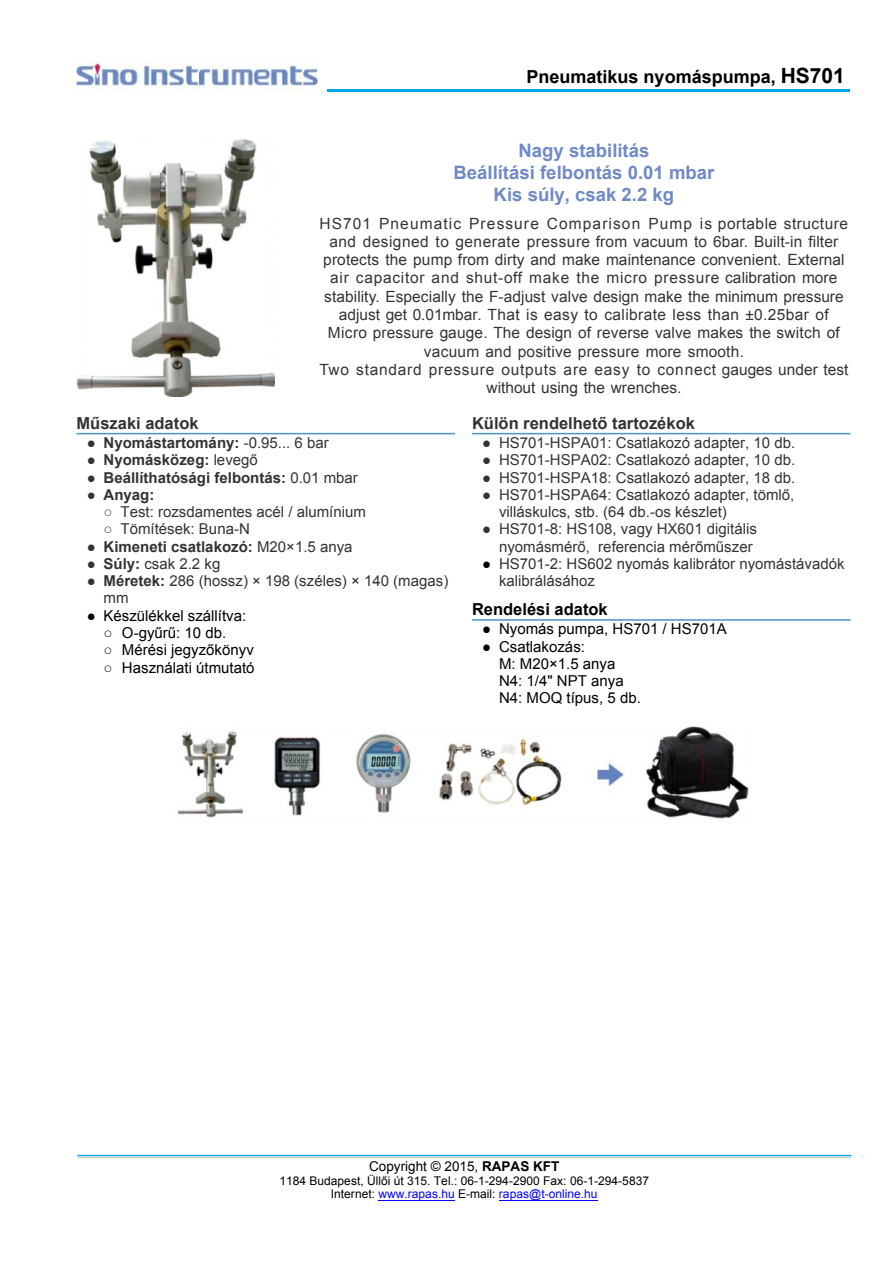
<style>
.page{position:relative;width:893px;height:1263px;background:#fff}
.page>*{position:absolute;margin:0;border:0;box-sizing:border-box;transform-origin:0 0}
.t1{font:700 18.6px/21.9px "Arial";color:#6f8ac5;text-align:center}
.t2{font:700 18px "Arial";color:#000}
.t3{font:700 16.5px "Arial";color:#323335}
.t4{font:700 16.5px "Arial";color:#000}
.t5{font:15.45px/18.3px "Arial";letter-spacing:.01em;color:#323335;text-align:center}
.t6{font:15px/17.2px "Arial";color:#323335}
.t7{font:15px/17.2px "Arial";color:#000}
.t8{font:700 15px "Arial";color:#323335}
.t9{font:13.5px "Arial";color:#000}
.t10{font:12px/13.8px "Arial";letter-spacing:.005em;color:#000;text-align:center}
.s1{font-size:21px}
.s2{font-family:"Times New Roman";font-weight:400}
.s3{font-weight:400}
.s4{font-family:"Times New Roman"}
.s5{font-weight:700}
.s6{font-family:"Times New Roman";color:#000}
.s7{color:#00f}
</style>
<div class="page">
<hr style="left:77px;top:433px;width:378px;height:1px;background:#4995c4">
<img style="left:77px;top:139px;width:197px;height:258px">
<img style="left:177px;top:726px;width:572px;height:93px">
<hr style="left:327px;top:90px;width:522px;height:2px;background:#00a9ec">
<img style="left:77px;top:60px;width:241px;height:32px">
<hr style="left:472px;top:619px;width:378px;height:2px;background:#4995c4">
<hr style="left:472px;top:433px;width:378px;height:1px;background:#4995c4">
<hr style="left:77px;top:1155px;width:774px;height:1px;background:#00a9ec">
<hr style="left:77px;top:1157px;width:774px;height:1px;background:#d8d7d4">
<hr style="left:378px;top:1200px;width:77px;height:1px;background:#00f">
<hr style="left:499px;top:1200px;width:99px;height:1px;background:#00f">
<p class="t2" style="left:527px;top:70px;width:320px">Pneumatikus nyomáspumpa, <span class="s1">HS701</span></p>
<p class="t1" style="left:453px;top:141px;width:263px">Nagy stabilitás<br>Beállítási felbontás 0.01 mbar<br>Kis súly, csak 2.2 kg</p>
<p class="t5" style="left:319px;top:215px;width:530px">HS701 Pneumatic Pressure Comparison Pump is portable structure and designed to generate pressure from vacuum to 6bar. Built-in filter protects the pump from dirty and make maintenance convenient. External air capacitor and shut-off make the micro pressure calibration more stability. Especially the F-adjust valve design make the minimum pressure adjust get 0.01mbar. That is easy to calibrate less than ±0.25bar of Micro pressure gauge. The design of reverse valve makes the switch of vacuum and positive pressure more smooth.<br>Two standard pressure outputs are easy to connect gauges under test without using the wrenches.</p>
<p class="t3" style="left:77px;top:417px;width:124px">Mûszaki adatok</p>
<p class="t8" style="left:87px;top:437px;width:244px"><span class="s2">●</span> Nyomástartomány: <span class="s3">-0.95... 6 bar</span></p>
<p class="t8" style="left:87px;top:454px;width:173px"><span class="s2">●</span> Nyomásközeg: <span class="s3">levegõ</span></p>
<p class="t8" style="left:87px;top:472px;width:273px"><span class="s2">●</span> Beállíthatósági felbontás: <span class="s3">0.01 mbar</span></p>
<p class="t8" style="left:87px;top:489px;width:69px"><span class="s4">●</span> Anyag:</p>
<p class="t6" style="left:103px;top:504px;width:264px"><span class="s4">○</span> Test: rozsdamentes acél / alumínium</p>
<p class="t6" style="left:103px;top:522px;width:148px"><span class="s4">○</span> Tömítések: Buna-N</p>
<p class="t8" style="left:87px;top:541px;width:267px"><span class="s2">●</span> Kimeneti csatlakozó: <span class="s3">M20×1.5 anya</span></p>
<p class="t6" style="left:87px;top:556px;width:135px"><span class="s4">●</span> <span class="s5">Súly:</span> csak 2.2 kg</p>
<p class="t6" style="left:104px;top:574px;width:346px;text-indent:-17px"><span class="s4">●</span> <span class="s5">Méretek:</span> 286 (hossz) × 198 (széles) × 140 (magas) mm</p>
<p class="t7" style="left:87px;top:608px;width:161px"><span class="s4">●</span> Készülékkel szállítva:</p>
<p class="t7" style="left:104px;top:625px;width:124px"><span class="s4">○</span> O-gyûrû: 10 db.</p>
<p class="t7" style="left:104px;top:643px;width:152px"><span class="s4">○</span> Mérési jegyzõkönyv</p>
<p class="t7" style="left:104px;top:660px;width:153px"><span class="s4">○</span> Használati útmutató</p>
<p class="t3" style="left:472px;top:417px;width:224px">Külön rendelhetõ tartozékok</p>
<p class="t6" style="left:482px;top:435px;width:315px"><span class="s4">●</span> HS701-HSPA01: Csatlakozó adapter, 10 db.</p>
<p class="t6" style="left:482px;top:453px;width:315px"><span class="s4">●</span> HS701-HSPA02: Csatlakozó adapter, 10 db.</p>
<p class="t6" style="left:482px;top:470px;width:315px"><span class="s4">●</span> HS701-HSPA18: Csatlakozó adapter, 18 db.</p>
<p class="t6" style="left:499px;top:487px;width:297px;text-indent:-17px"><span class="s4">●</span> HS701-HSPA64: Csatlakozó adapter, tömlõ, villáskulcs, stb. (64 db.-os készlet)</p>
<p class="t6" style="left:482px;top:522px;width:276px;text-align:right"><span class="s4">●</span> HS701-8: HS108, vagy HX601 digitális nyomásmérõ, referencia mérõmûszer</p>
<p class="t6" style="left:499px;top:556px;width:347px;text-indent:-17px"><span class="s6">●</span> HS701-2: HS602 nyomás kalibrátor nyomástávadók kalibrálásához</p>
<p class="t4" style="left:472px;top:603px;width:137px">Rendelési adatok</p>
<p class="t7" style="left:482px;top:622px;width:246px"><span class="s4">●</span> Nyomás pumpa, HS701 / HS701A</p>
<p class="t7" style="left:499px;top:639px;width:143px;text-indent:-17px"><span class="s4">●</span> Csatlakozás:<br>M: M20×1.5 anya<br>N4: 1/4" NPT anya<br>N4: MOQ típus, 5 db.</p>
<p class="t9" style="left:369px;top:1161px;width:192px">Copyright © 2015, <span class="s5">RAPAS KFT</span></p>
<p class="t10" style="left:279px;top:1175px;width:371px">1184 Budapest, Üllõi út 315. Tel.: 06-1-294-2900 Fax: 06-1-294-5837<br>Internet: <span class="s7">www.rapas.hu</span> E-mail: <span class="s7">rapas@t-online.hu</span></p>
</div>
